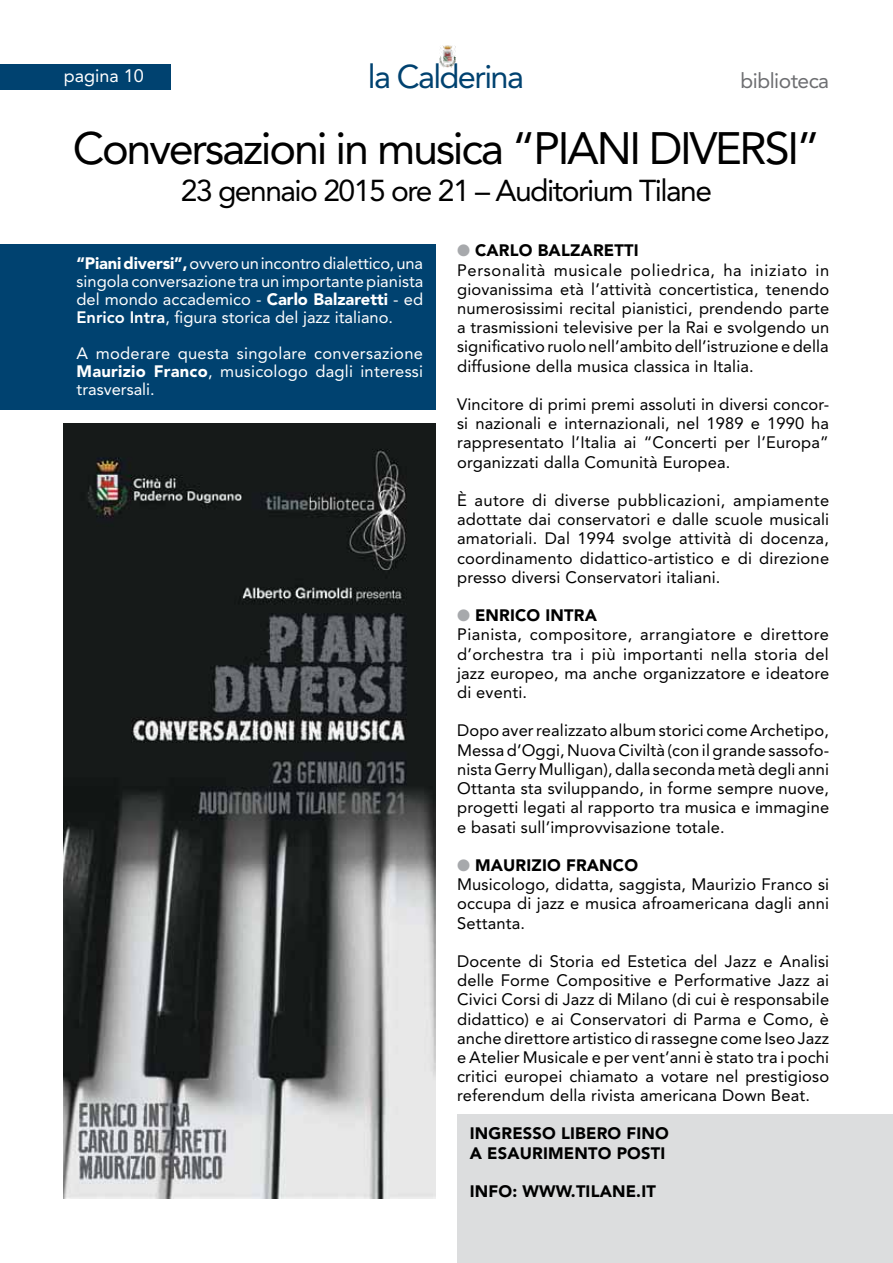
<style>
.page{position:relative;width:893px;height:1263px;background:#fff}
.page>*{position:absolute;margin:0;border:0;box-sizing:border-box;transform-origin:0 0}
.t1{font:45px "Avenir LT Std";letter-spacing:-.05em;color:#000}
.t2{font:32.7px "Avenir LT Std";letter-spacing:-.05em;color:#004270}
.t3{font:30px "Avenir LT Std";letter-spacing:-.05em;color:#000}
.t4{font:21px "Avenir LT Std";letter-spacing:-.025em;color:#6d6e71}
.t5{font:18px "Avenir LT Std";color:#fff}
.t6{font:16.5px/19.2px "Avenir LT Std";letter-spacing:.01em;color:#000;text-align:justify}
.t7{font:16.5px/18px "Avenir LT Std";color:#fff;text-align:justify}
.t8{font:900 16.5px/19.2px "Avenir LT Std";letter-spacing:.01em;color:#000}
.s1{font-weight:900}
.s2{font-weight:800}
.s3{color:#a7a9ac}
</style>
<div class="page">
<div style="left:0;top:244px;width:436px;height:166px;background:#004270"></div>
<img style="left:439px;top:45px;width:16px;height:22px">
<div style="left:0;top:64px;width:170px;height:25px;background:#004270"></div>
<div style="left:457px;top:1114px;width:436px;height:149px;background:#dcddde"></div>
<img style="left:64px;top:424px;width:372px;height:775px">
<p class="t5" style="left:64px;top:65px;width:82px">pagina 10</p>
<h2 class="t2" style="left:368px;top:58px;width:158px">la Calderina</h2>
<p class="t4" style="left:741px;top:69px;width:90px">biblioteca</p>
<h1 class="t1" style="left:73px;top:122px;width:482px">Conversazioni in musica “piani</h1>
<h1 class="t1" style="left:649px;top:122px;width:22px">diversi</h1>
<h1 class="t1" style="left:797px;top:122px;width:25px">”</h1>
<h3 class="t3" style="left:181px;top:174px;width:533px">23 gennaio 2015 ore 21 – Auditorium Tilane</h3>
<p class="t7" style="left:77px;top:254px;width:348px"><span class="s1">“PIANI DIVERSI”,</span> ovvero un incontro dialettico, una singola conversazione tra un importante pianista del mondo accademico - <span class="s1">CARLO BALZARETTI</span> - ed <span class="s2">Enrico Intra</span>, figura storica del jazz italiano.</p>
<p class="t7" style="left:77px;top:344px;width:348px">A moderare questa singolare conversazione <span class="s1">MAURIZIO FRANCO</span>, musicologo dagli interessi trasversali.</p>
<p class="t6" style="left:457px;top:241px;width:374px;text-align:left"><span class="s3">●</span> <span class="s1">CARLO BALZARETTI<br></span>Personalità musicale poliedrica, ha iniziato in giovanissima età l’attività concertistica, tenendo numerosissimi recital pianistici, prendendo parte a trasmissioni televisive per la Rai e svolgendo un significativo ruolo nell’ambito dell’istruzione e della diffusione della musica classica in Italia.</p>
<p class="t6" style="left:457px;top:395px;width:374px">Vincitore di primi premi assoluti in diversi concor&shy;si nazionali e internazionali, nel 1989 e 1990 ha rappresentato l’Italia ai “Concerti per l’Europa” organizzati dalla Comunità Europea.</p>
<p class="t6" style="left:457px;top:491px;width:374px">È autore di diverse pubblicazioni, ampiamente adottate dai conservatori e dalle scuole musicali amatoriali. Dal 1994 svolge attività di docenza, coordinamento didattico-artistico e di direzione presso diversi Conservatori italiani.</p>
<p class="t6" style="left:457px;top:606px;width:374px;text-align:left"><span class="s3">●</span> <span class="s1">EN RICO INTRA<br></span>Pianista, compositore, arrangiatore e direttore d’orchestra tra i più importanti nella storia del jazz europeo, ma anche organizzatore e ideatore di eventi.</p>
<p class="t6" style="left:457px;top:721px;width:374px">Dopo aver realizzato album storici come Archetipo, Messa d’Oggi, Nuova Civiltà (con il grande sassofo&shy;nista Gerry Mulligan), dalla seconda metà degli anni Ottanta sta sviluppando, in forme sempre nuove, progetti legati al rapporto tra musica e immagine e basati sull’improvvisazione totale.</p>
<p class="t6" style="left:457px;top:856px;width:374px;text-align:left"><span class="s3">●</span> <span class="s1">MAURIZIO FRANCO<br></span>Musicologo, didatta, saggista, Maurizio Franco si occupa di jazz e musica afroamericana dagli anni<br>Settanta.</p>
<p class="t6" style="left:457px;top:952px;width:374px">Docente di Storia ed Estetica del Jazz e Analisi delle Forme Compositive e Performative Jazz ai Civici Corsi di Jazz di Milano (di cui è responsabile didattico) e ai Conservatori di Parma e Como, è anche direttore artistico di rassegne come Iseo Jazz e Atelier Musicale e per vent’anni è stato tra i pochi critici europei chiamato a votare nel prestigioso referendum della rivista americana Down Beat.</p>
<p class="t8" style="left:470px;top:1124px;width:197px">INGRESSO LIBERO FI NO<br>A ESAURIM</p>
<p class="t8" style="left:564px;top:1143px;width:95px">ENTO POSTI</p>
<p class="t8" style="left:470px;top:1181px;width:117px">INFO: WWW.TILA</p>
<p class="t8" style="left:612px;top:1181px;width:37px">NE.IT</p>
</div>
